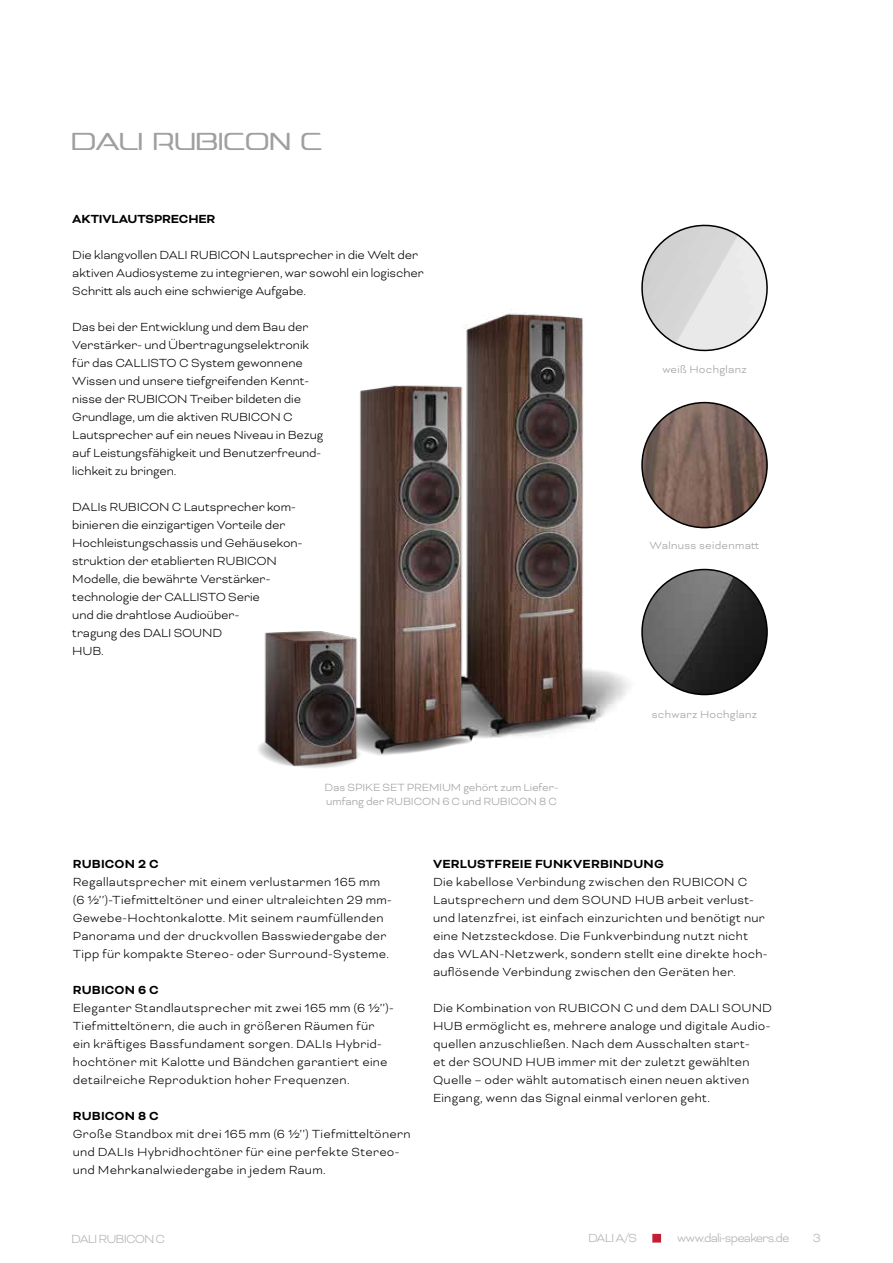
<style>
.page{position:relative;width:893px;height:1263px;background:#fff}
.page>*{position:absolute;margin:0;border:0;box-sizing:border-box;transform-origin:0 0}
.t1{font:300 30px "Dali Font 2";letter-spacing:-.025em;color:#a09e9e}
.t2{font:300 13.5px/18px "Bicyclette";letter-spacing:.015em;color:#000}
.t3{font:300 13.5px/18px "Bicyclette";letter-spacing:-.005em;color:#000}
.t4{font:700 13.5px "Bicyclette";letter-spacing:.01em;color:#000}
.t5{font:300 13.5px "Bicyclette";letter-spacing:-.06em;color:#b2b1b1}
.t6{font:700 13.5px "Bicyclette";letter-spacing:-.01em;color:#000}
.t7{font:300 12px/14.4px "Bicyclette";letter-spacing:.005em;color:#a09e9e}
.t8{font:300 12px "Bicyclette";letter-spacing:.025em;color:#a09e9e}
</style>
<div class="page">
<div style="left:652px;top:1234px;width:9px;height:8px;background:#c41e33;border:2px solid #c41e33"></div>
<img style="left:642px;top:569px;width:125px;height:125px;border-radius:62px">
<img style="left:642px;top:403px;width:125px;height:125px;border-radius:62px">
<svg style="left:667px;top:224px;width:101px;height:127px"></svg>
<img style="left:464px;top:237px;width:246px;height:496px">
<img style="left:360px;top:375px;width:194px;height:380px">
<img style="left:258px;top:592px;width:122px;height:176px">
<h1 class="t1" style="left:71px;top:127px;width:254px">DALI RUBICON C</h1>
<p class="t6" style="left:72px;top:211px;width:145px">AKTIVLAUTSPRECHER</p>
<p class="t3" style="left:72px;top:246px;width:353px">Die klangvollen DALI RUBICON Lautsprecher in die Welt der aktiven Audiosysteme zu integrieren, war sowohl ein logischer<br>Schritt als auch eine schwierige Aufgabe.</p>
<p class="t3" style="left:72px;top:318px;width:252px">Das bei der Entwicklung und dem Bau der Verstärker- und Übertragungselektronik für das CALLISTO C System gewonnene Wissen und unsere tiefgreifenden Kennt&shy;nisse der RUBICON Treiber bildeten die Grundlage, um die aktiven RUBICON C Lautsprecher auf ein neues Niveau in Bezug auf Leistungsfähigkeit und Benutzerfreund&shy;lichkeit zu bringen.</p>
<p class="t3" style="left:72px;top:497px;width:232px">DALIs RUBICON C Lautsprecher kom&shy;binieren die einzigartigen Vorteile der<br>Hochleistungschassis und Gehäusekon&shy;struktion der etablierten RUBICON<br>Modelle, die bewährte Verstärker&shy;technologie der CALLISTO Serie<br>und die drahtlose Audioüber-<br>tragung des DALI SOUND<br>HUB.</p>
<p class="t7" style="left:325px;top:780px;width:235px">Das SPIKE SET PREMIUM gehört zum Liefer&shy;umfang der RUBICON 6 C und RUBICON 8 C</p>
<p class="t8" style="left:662px;top:362px;width:86px">weiß Hochglanz</p>
<p class="t8" style="left:650px;top:538px;width:111px">Walnuss seidenmatt</p>
<p class="t8" style="left:652px;top:707px;width:107px">schwarz Hochglanz</p>
<p class="t4" style="left:73px;top:856px;width:87px">RUBICON 2 C</p>
<p class="t2" style="left:73px;top:873px;width:321px">Regallautsprecher mit einem verlustarmen 165 mm (6 ½’’)-Tiefmitteltöner und einer ultraleichten 29 mm-Gewebe-Hochtonkalotte. Mit seinem raumfüllenden Panorama und der druckvollen Basswiedergabe der Tipp für kompakte Stereo- oder Surround-Systeme.</p>
<p class="t4" style="left:73px;top:982px;width:87px">RUBICON 6 C</p>
<p class="t2" style="left:73px;top:999px;width:323px">Eleganter Standlautsprecher mit zwei 165 mm (6 ½’’)- Tiefmitteltönern, die auch in größeren Räumen für ein kräftiges Bassfundament sorgen. DALIs Hybrid&shy;hochtöner mit Kalotte und Bändchen garantiert eine detailreiche Reproduktion hoher Frequenzen.</p>
<p class="t4" style="left:73px;top:1108px;width:87px">RUBICON 8 C</p>
<p class="t2" style="left:73px;top:1125px;width:339px">Große Standbox mit drei 165 mm (6 ½’’) Tiefmitteltönern und DALIs Hybridhochtöner für eine perfekte Stereo&shy;und Mehrkanalwiedergabe in jedem Raum.</p>
<p class="t4" style="left:433px;top:856px;width:232px">VERLUSTFREIE FUNKVERBINDUNG</p>
<p class="t2" style="left:433px;top:873px;width:336px">Die kabellose Verbindung zwischen den RUBICON C Lautsprechern und dem SOUND HUB arbeit verlust&shy;und latenzfrei, ist einfach einzurichten und benötigt nur eine Netzsteckdose. Die Funkverbindung nutzt nicht das WLAN-Netzwerk, sondern stellt eine direkte hoch&shy;auflösende Verbindung zwischen den Geräten her.</p>
<p class="t2" style="left:433px;top:999px;width:341px">Die Kombination von RUBICON C und dem DALI SOUND HUB ermöglicht es, mehrere analoge und digitale Audio&shy;quellen anzuschließen. Nach dem Ausschalten start-<br>et der SOUND HUB immer mit der zuletzt gewählten Quelle – oder wählt automatisch einen neuen aktiven Eingang, wenn das Signal einmal verloren geht.</p>
<p class="t5" style="left:71px;top:1231px;width:95px">DALI RUBICON C</p>
<p class="t5" style="left:588px;top:1230px;width:50px">DALI A/S</p>
<p class="t5" style="left:677px;top:1230px;width:114px">www.dali-speakers.de</p>
<p class="t5" style="left:813px;top:1230px;width:10px">3</p>
</div>
